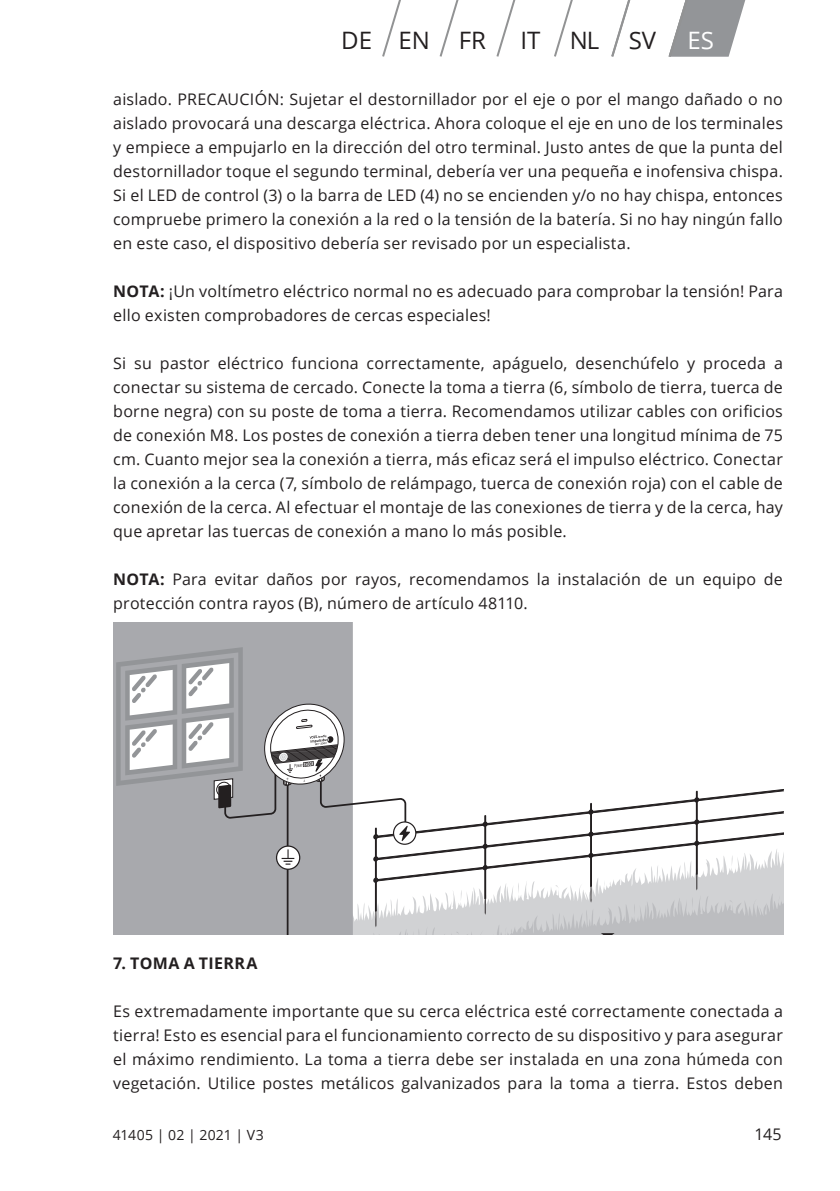
<style>
.page{position:relative;width:840px;height:1191px;background:#fff}
.page>*{position:absolute;margin:0;border:0;box-sizing:border-box;transform-origin:0 0}
.t1{font:24px "Open Sans";color:#231f20}
.t2{font:24px "Open Sans";color:#fff}
.Absatzformat_1{font:16px/24px "Open Sans";letter-spacing:.015em;color:#231f20;text-align:justify}
.Absatzformat_1-2{font:700 16px "Open Sans";letter-spacing:.025em;color:#231f20}
.t3{font:14px "Open Sans";letter-spacing:.01em;color:#231f20}
.s1{font-weight:700}
</style>
<div class="page">
<svg style="left:496px;top:0;width:20px;height:57px"></svg>
<svg style="left:554px;top:0;width:19px;height:57px"></svg>
<svg style="left:611px;top:0;width:20px;height:57px"></svg>
<svg style="left:668px;top:0;width:78px;height:57px"></svg>
<svg style="left:382px;top:0;width:19px;height:57px"></svg>
<svg style="left:439px;top:0;width:20px;height:57px"></svg>
<div style="left:113px;top:622px;width:239px;height:217px;background:#a8a9ad"></div>
<svg style="left:116px;top:647px;width:666px;height:287px"></svg>
<h1 class="t1" style="left:341px;top:24px;width:146px">DE EN FR</h1>
<h1 class="t1" style="left:520px;top:24px;width:137px">IT NL SV</h1>
<h1 class="t2" style="left:687px;top:24px;width:28px">ES</h1>
<p class="Absatzformat_1" style="left:113px;top:86px;width:671px">aislado. PRECAUCIÓN: Sujetar el destornillador por el eje o por el mango dañado o no aislado provocará una descarga eléctrica. Ahora coloque el eje en uno de los terminales y empiece a empujarlo en la dirección del otro terminal. Justo antes de que la punta del destornillador toque el segundo terminal, debería ver una pequeña e inofensiva chispa.<br>Si el LED de control (3) o la barra de LED (4) no se encienden y/o no hay chispa, entonces compruebe primero la conexión a la red o la tensión de la batería. Si no hay ningún fallo en este caso, el dispositivo debería ser revisado por un especialista.</p>
<p class="Absatzformat_1" style="left:113px;top:278px;width:670px"><span class="s1">NOTA:</span> ¡Un voltímetro eléctrico normal no es adecuado para comprobar la tensión! Para ello existen comprobadores de cercas especiales!</p>
<p class="Absatzformat_1" style="left:113px;top:350px;width:670px">Si su pastor eléctrico funciona correctamente, apáguelo, desenchúfelo y proceda a conectar su sistema de cercado. Conecte la toma a tierra (6, símbolo de tierra, tuerca de borne negra) con su poste de toma a tierra. Recomendamos utilizar cables con orificios de conexión M8. Los postes de conexión a tierra deben tener una longitud mínima de 75 cm. Cuanto mejor sea la conexión a tierra, más eficaz será el impulso eléctrico. Conectar la conexión a la cerca (7, símbolo de relámpago, tuerca de conexión roja) con el cable de conexión de la cerca. Al efectuar el montaje de las conexiones de tierra y de la cerca, hay que apretar las tuercas de conexión a mano lo más posible.</p>
<p class="Absatzformat_1" style="left:113px;top:566px;width:670px"><span class="s1">NOTA:</span> Para evitar daños por rayos, recomendamos la instalación de un equipo de protección contra rayos (B), número de artículo 48110.</p>
<p class="Absatzformat_1-2" style="left:113px;top:952px;width:145px">7. TOMA A TIERRA</p>
<p class="Absatzformat_1" style="left:113px;top:998px;width:670px">Es extremadamente importante que su cerca eléctrica esté correctamente conectada a tierra! Esto es esencial para el funcionamiento correcto de su dispositivo y para asegurar el máximo rendimiento. La toma a tierra debe ser instalada en una zona húmeda con vegetación. Utilice postes metálicos galvanizados para la toma a tierra. Estos deben</p>
<p class="t3" style="left:113px;top:1125px;width:152px">41405 | 02 | 2021 | V3</p>
<p class="Absatzformat_1" style="left:754px;top:1121px;width:29px">145</p>
</div>
